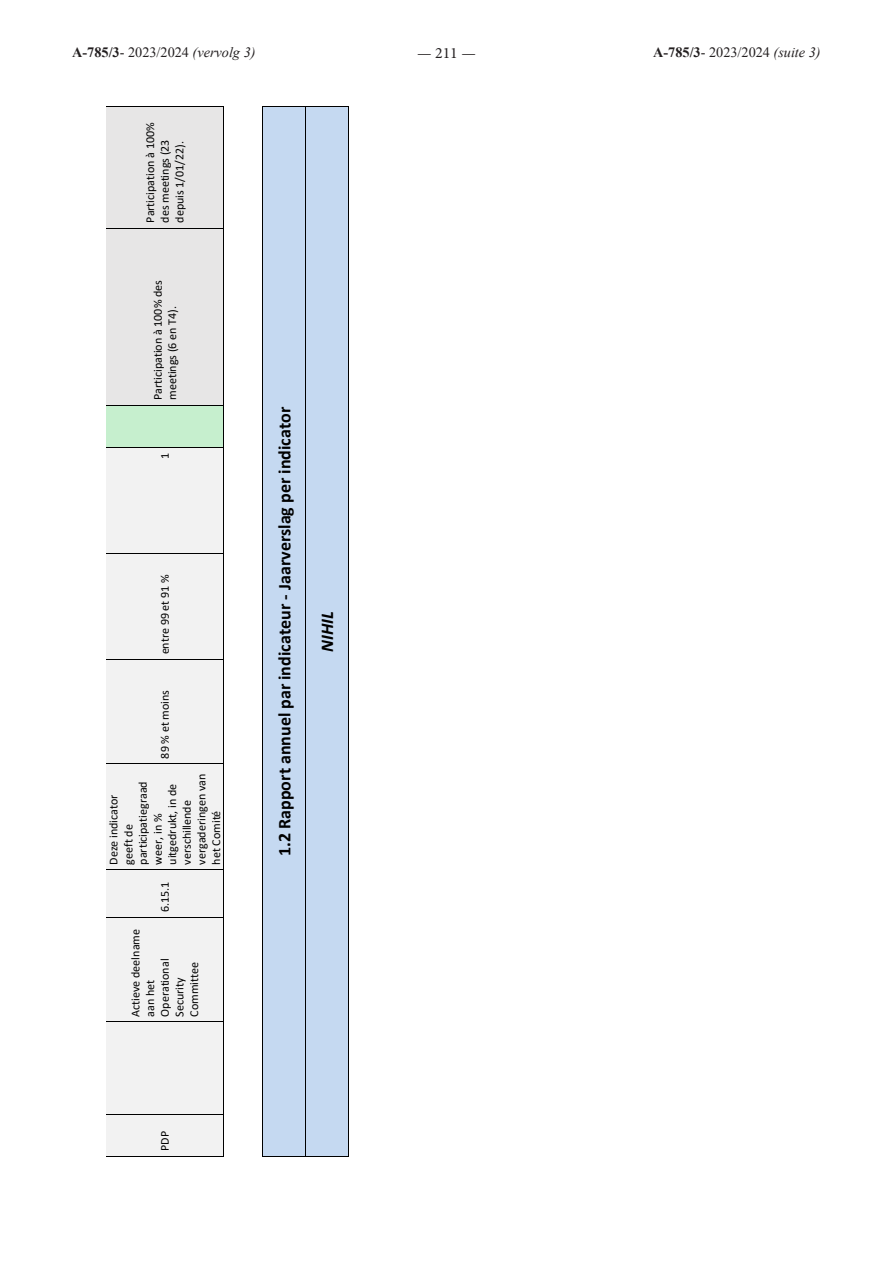
<style>
.page{position:relative;width:893px;height:1263px;background:#fff}
.page>*{position:absolute;margin:0;border:0;box-sizing:border-box;transform-origin:0 0}
.t1{font:700 18px "Calibri";color:#000}
.t2{font:italic 700 18px "Calibri";letter-spacing:-.01em;color:#000}
.t3{font:15.75px "Minion Pro";color:#231f20}
.t4{font:14.25px "Times New Roman";color:#231f20}
.t5{font:12px/14.7px "Calibri";letter-spacing:-.005em;color:#000}
.s1{font-weight:700}
.s2{font-style:italic}
</style>
<div class="page">
<div style="left:106px;top:1114px;width:117px;height:42px;background:#f2f2f2"></div>
<div style="left:106px;top:1022px;width:117px;height:92px;background:#f2f2f2"></div>
<div style="left:106px;top:918px;width:117px;height:104px;background:#f2f2f2"></div>
<div style="left:106px;top:870px;width:117px;height:47px;background:#f2f2f2"></div>
<div style="left:106px;top:764px;width:117px;height:106px;background:#f2f2f2"></div>
<div style="left:106px;top:660px;width:117px;height:104px;background:#f2f2f2"></div>
<div style="left:106px;top:554px;width:117px;height:106px;background:#f2f2f2"></div>
<div style="left:106px;top:448px;width:117px;height:105px;background:#f2f2f2"></div>
<div style="left:106px;top:406px;width:117px;height:41px;background:#c6efce"></div>
<div style="left:106px;top:228px;width:117px;height:177px;background:#e7e6e6"></div>
<div style="left:106px;top:107px;width:117px;height:121px;background:#e7e6e6"></div>
<hr style="left:106px;top:1156px;width:118px;height:1px;background:#000">
<hr style="left:224px;top:1115px;width:1px;height:41px;background:#000">
<hr style="left:106px;top:1114px;width:118px;height:1px;background:#000">
<hr style="left:224px;top:1022px;width:1px;height:92px;background:#000">
<hr style="left:106px;top:1021px;width:118px;height:1px;background:#000">
<hr style="left:224px;top:918px;width:1px;height:103px;background:#000">
<hr style="left:106px;top:917px;width:118px;height:1px;background:#000">
<hr style="left:224px;top:870px;width:1px;height:47px;background:#000">
<hr style="left:106px;top:870px;width:118px;height:1px;background:#000">
<hr style="left:224px;top:764px;width:1px;height:106px;background:#000">
<hr style="left:106px;top:763px;width:118px;height:1px;background:#000">
<hr style="left:224px;top:660px;width:1px;height:103px;background:#000">
<hr style="left:106px;top:659px;width:118px;height:1px;background:#000">
<hr style="left:224px;top:554px;width:1px;height:105px;background:#000">
<hr style="left:106px;top:553px;width:118px;height:1px;background:#000">
<hr style="left:224px;top:448px;width:1px;height:105px;background:#000">
<hr style="left:106px;top:447px;width:118px;height:1px;background:#000">
<hr style="left:224px;top:406px;width:1px;height:41px;background:#000">
<hr style="left:106px;top:405px;width:118px;height:1px;background:#000">
<hr style="left:224px;top:228px;width:1px;height:177px;background:#000">
<hr style="left:106px;top:228px;width:118px;height:1px;background:#000">
<hr style="left:224px;top:107px;width:1px;height:121px;background:#000">
<hr style="left:106px;top:106px;width:118px;height:1px;background:#000">
<div style="left:263px;top:107px;width:42px;height:1049px;background:#c5d9f1"></div>
<hr style="left:263px;top:107px;width:1px;height:1049px;background:#000">
<hr style="left:263px;top:1156px;width:42px;height:1px;background:#000">
<hr style="left:263px;top:106px;width:42px;height:1px;background:#000">
<div style="left:306px;top:107px;width:42px;height:1049px;background:#c5d9f1"></div>
<hr style="left:305px;top:107px;width:1px;height:1049px;background:#000">
<hr style="left:306px;top:1156px;width:42px;height:1px;background:#000">
<hr style="left:348px;top:107px;width:1px;height:1049px;background:#000">
<hr style="left:306px;top:106px;width:42px;height:1px;background:#000">
<p class="t4" style="left:72px;top:42px;width:185px"><span class="s1">A-785/3</span>- 2023/2024 <span class="s2">(vervolg 3)</span></p>
<h2 class="t3" style="left:417px;top:43px;width:60px">— 211 —</h2>
<p class="t4" style="left:653px;top:42px;width:169px"><span class="s1">A-785/3</span>- 2023/2024 <span class="s2">(suite 3)</span></p>
<p class="t5" style="left:143px;top:223px;width:102px;rotate:-90deg">Participation à 100% des meetings (23 depuis 1/01/22).</p>
<p class="t5" style="left:150px;top:400px;width:121px;rotate:-90deg">Participation à 100% des meetings (6 en T4).</p>
<p class="t5" style="left:157px;top:458px;width:8px;rotate:-90deg">1</p>
<p class="t5" style="left:157px;top:654px;width:82px;rotate:-90deg">entre 99 et 91 %</p>
<p class="t5" style="left:157px;top:758px;width:70px;rotate:-90deg">89 % et moins</p>
<p class="t5" style="left:106px;top:864px;width:92px;rotate:-90deg">Deze indicator geeft de participatiegraad weer, in % uitgedrukt, in de verschillende vergaderingen van het Comité</p>
<p class="t5" style="left:157px;top:912px;width:32px;rotate:-90deg">6.15.1</p>
<p class="t5" style="left:128px;top:1016px;width:89px;rotate:-90deg">Actieve deelname aan het<br>Operational<br>Security<br>Committee</p>
<p class="t5" style="left:157px;top:1151px;width:21px;rotate:-90deg">PDP</p>
<h1 class="t1" style="left:272px;top:856px;width:451px;rotate:-90deg">1.2 Rapport annuel par indicateur - Jaarverslag per indicator</h1>
<h1 class="t2" style="left:315px;top:651px;width:42px;rotate:-90deg">NIHIL</h1>
</div>
